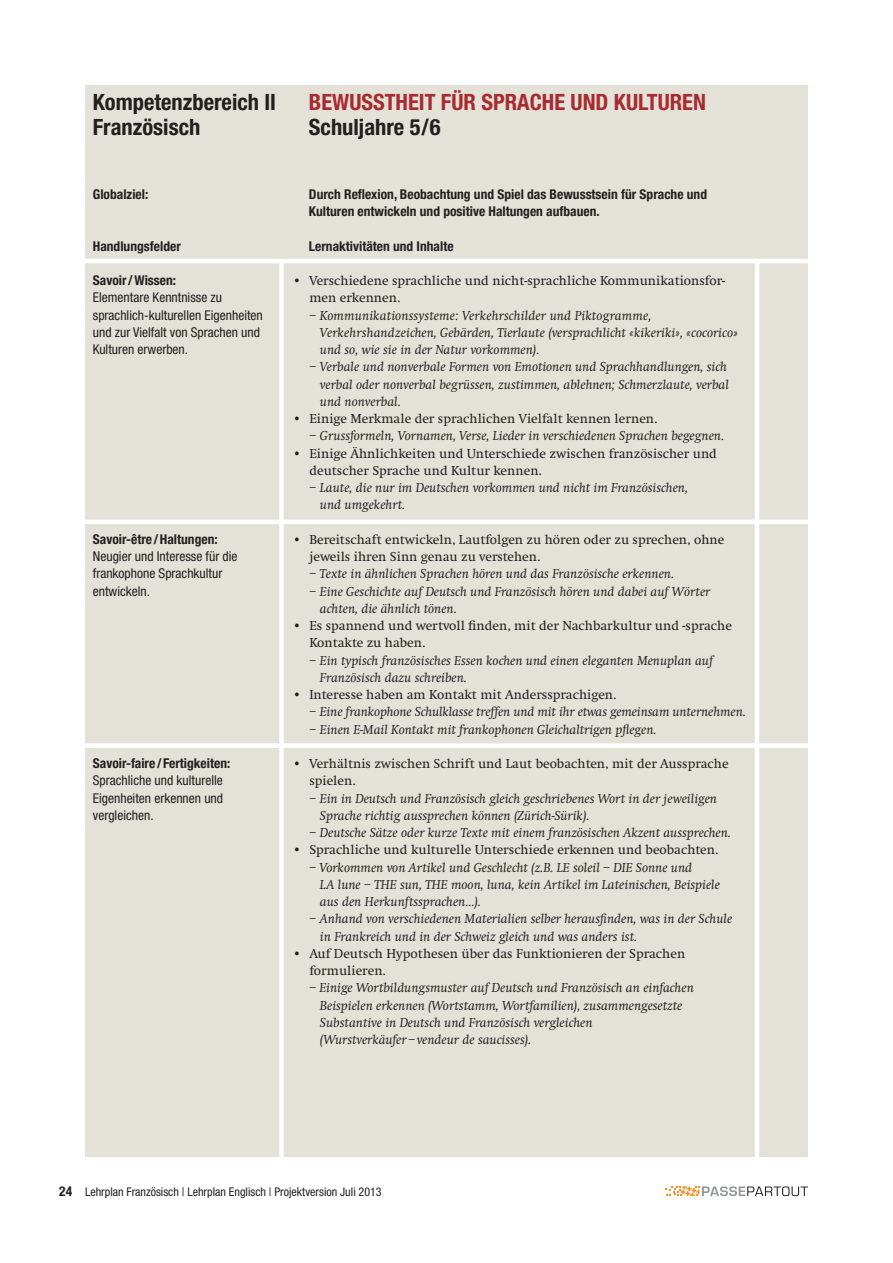
<style>
.page{position:relative;width:893px;height:1263px;background:#fff}
.page>*{position:absolute;margin:0;border:0;box-sizing:border-box;transform-origin:0 0}
.t1{font:700 condensed 22.5px "Helvetica Neue";color:#231f20}
.t2{font:700 condensed 22.5px "Helvetica Neue";color:#a72b30}
.t3{font:italic 13.5px/17.2px "Swift";color:#231f20}
.t4{font:13.5px/17.2px "Swift";color:#231f20}
.t5{font:700 condensed 13.5px/17.2px "Helvetica Neue";color:#231f20}
.t6{font:condensed 13.5px/17.2px "Helvetica Neue";color:#231f20}
.t7{font:condensed 12px "Helvetica Neue";color:#231f20}
</style>
<div class="page">
<svg style="left:665px;top:1186px;width:143px;height:10px"></svg>
<div style="left:85px;top:85px;width:723px;height:1072px;background:#e3e1d8"></div>
<hr style="left:19px;top:259px;width:837px;height:4px;background:#fff">
<div style="left:279px;top:260px;width:5px;height:915px;background:#fff"></div>
<hr style="left:755px;top:260px;width:4px;height:919px;background:#fff">
<div style="left:19px;top:743px;width:837px;height:5px;background:#fff"></div>
<hr style="left:19px;top:520px;width:837px;height:4px;background:#fff">
<h1 class="t1" style="left:93px;top:88px;width:185px">Kompetenzbereich II</h1>
<h1 class="t2" style="left:309px;top:88px;width:399px">BEWUSSTHEIT FÜR SPRACHE UND KULTUREN</h1>
<h1 class="t1" style="left:93px;top:113px;width:109px">Französisch</h1>
<h1 class="t1" style="left:309px;top:113px;width:133px">Schuljahre 5/6</h1>
<p class="t5" style="left:93px;top:185px;width:57px">Globalziel:</p>
<p class="t5" style="left:309px;top:185px;width:400px">Durch Reflexion, Beobachtung und Spiel das Bewusstsein für Sprache und<br>Kulturen entwickeln und positive Haltungen aufbauen.</p>
<p class="t5" style="left:93px;top:237px;width:89px">Handlungsfelder</p>
<p class="t5" style="left:309px;top:237px;width:146px">Lernaktivitäten und Inhalte</p>
<p class="t5" style="left:93px;top:271px;width:85px">Savoir/Wissen:</p>
<p class="t6" style="left:93px;top:289px;width:171px">Elementare Kenntnisse zu sprachlich-kulturellen Eigenheiten und zur Vielfalt von Sprachen und<br>Kulturen erwerben.</p>
<p class="t4" style="left:309px;top:272px;width:417px;text-indent:-17px">• Verschiedene sprachliche und nicht-sprachliche Kommunikationsfor&shy;men erkennen.</p>
<p class="t3" style="left:320px;top:307px;width:419px;text-indent:-11px">– Kommunikationssysteme: Verkehrschilder und Piktogramme,<br>Verkehrshandzeichen, Gebärden, Tierlaute (versprachlicht «kikeriki», «cocorico» und so, wie sie in der Natur vorkommen).</p>
<p class="t3" style="left:320px;top:358px;width:410px;text-indent:-11px">– Verbale und nonverbale Formen von Emotionen und Sprachhandlungen, sich verbal oder nonverbal begrüssen, zustimmen, ablehnen; Schmerzlaute, verbal und nonverbal.</p>
<p class="t4" style="left:292px;top:410px;width:366px">• Einige Merkmale der sprachlichen Vielfalt kennen lernen.</p>
<p class="t3" style="left:309px;top:427px;width:416px">– Grussformeln, Vornamen, Verse, Lieder in verschiedenen Sprachen begegnen.</p>
<p class="t4" style="left:309px;top:445px;width:409px;text-indent:-17px">• Einige Ähnlichkeiten und Unterschiede zwischen französischer und deutscher Sprache und Kultur kennen.</p>
<p class="t3" style="left:320px;top:479px;width:369px;text-indent:-11px">– Laute, die nur im Deutschen vorkommen und nicht im Französischen, und umgekehrt.</p>
<p class="t4" style="left:309px;top:531px;width:417px;text-indent:-17px">• Bereitschaft entwickeln, Lautfolgen zu hören oder zu sprechen, ohne jeweils ihren Sinn genau zu verstehen.</p>
<p class="t3" style="left:309px;top:565px;width:366px">– Texte in ähnlichen Sprachen hören und das Französische erkennen.</p>
<p class="t3" style="left:320px;top:583px;width:392px;text-indent:-11px">– Eine Geschichte auf Deutsch und Französisch hören und dabei auf Wörter achten, die ähnlich tönen.</p>
<p class="t4" style="left:309px;top:617px;width:424px;text-indent:-17px">• Es spannend und wertvoll finden, mit der Nachbarkultur und -sprache<br>Kontakte zu haben.</p>
<p class="t3" style="left:320px;top:652px;width:394px;text-indent:-11px">– Ein typisch französisches Essen kochen und einen eleganten Menuplan auf<br>Französisch dazu schreiben.</p>
<p class="t4" style="left:292px;top:686px;width:326px">• Interesse haben am Kontakt mit Anderssprachigen.</p>
<p class="t3" style="left:309px;top:704px;width:438px">– Eine frankophone Schulklasse treffen und mit ihr etwas gemeinsam unternehmen.</p>
<p class="t3" style="left:309px;top:721px;width:349px">– Einen E-Mail Kontakt mit frankophonen Gleichaltrigen pflegen.</p>
<p class="t4" style="left:309px;top:755px;width:421px;text-indent:-17px">• Verhältnis zwischen Schrift und Laut beobachten, mit der Aussprache spielen.</p>
<p class="t3" style="left:320px;top:790px;width:399px;text-indent:-11px">– Ein in Deutsch und Französisch gleich geschriebenes Wort in der jeweiligen<br>Sprache richtig aussprechen können (Zürich-Sürik).</p>
<p class="t3" style="left:309px;top:824px;width:423px">– Deutsche Sätze oder kurze Texte mit einem französischen Akzent aussprechen.</p>
<p class="t4" style="left:292px;top:842px;width:427px">• Sprachliche und kulturelle Unterschiede erkennen und beobachten.</p>
<p class="t3" style="left:320px;top:859px;width:401px;text-indent:-11px">– Vorkommen von Artikel und Geschlecht (z.B. LE soleil – DIE Sonne und<br>LA lune – THE sun, THE moon, luna, kein Artikel im Lateinischen, Beispiele aus den Herkunftssprachen...).</p>
<p class="t3" style="left:320px;top:911px;width:414px;text-indent:-11px">– Anhand von verschiedenen Materialien selber herausfinden, was in der Schule in Frankreich und in der Schweiz gleich und was anders ist.</p>
<p class="t4" style="left:309px;top:945px;width:377px;text-indent:-17px">• Auf Deutsch Hypothesen über das Funktionieren der Sprachen formulieren.</p>
<p class="t3" style="left:320px;top:980px;width:375px;text-indent:-11px">– Einige Wortbildungsmuster auf Deutsch und Französisch an einfachen Beispielen erkennen (Wortstamm, Wortfamilien), zusammengesetzte Substantive in Deutsch und Französisch vergleichen (Wurstverkäufer–vendeur de saucisses).</p>
<p class="t5" style="left:93px;top:530px;width:126px">Savoir-être /Haltungen:</p>
<p class="t6" style="left:93px;top:548px;width:146px">Neugier und Interesse für die frankophone Sprachkultur entwickeln.</p>
<p class="t5" style="left:93px;top:754px;width:139px">Savoir-faire / Fertigkeiten:</p>
<p class="t6" style="left:93px;top:772px;width:132px;text-align:justify">Sprachliche und kulturelle Eigenheiten erkennen und vergleichen.</p>
<p class="t5" style="left:59px;top:1182px;width:14px">24</p>
<p class="t7" style="left:85px;top:1185px;width:298px">Lehrplan Französisch | Lehrplan Englisch | Projektversion Juli 2013</p>
</div>
